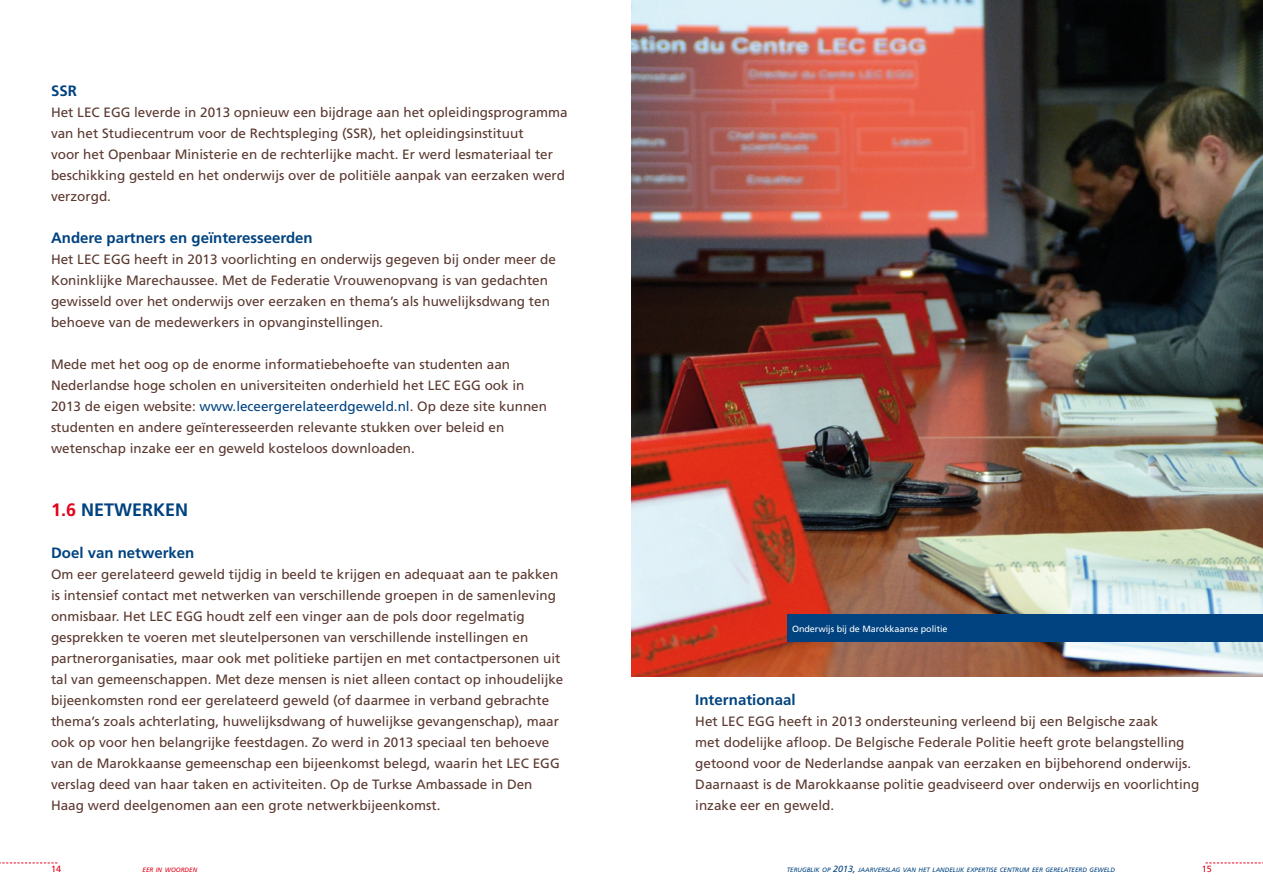
<style>
.page{position:relative;width:1263px;height:893px;background:#fff}
.page>*{position:absolute;margin:0;border:0;box-sizing:border-box;transform-origin:0 0}
.t1{font:700 18px "Frutiger";color:#004380}
.t2{font:700 15px "Frutiger";color:#004380}
.t3{font:13.5px/21px "Frutiger";color:#5b3930}
.t4{font:9px "Frutiger";letter-spacing:-.005em;color:#fff}
.t5{font:9px "Frutiger";color:#e2001a}
.t6{font:italic 6.3px "Frutiger";color:#004380}
.t7{font:italic 6.3px "Frutiger";color:#e2001a}
.s1{color:#004380}
.s2{color:#e2001a}
.s3{font-size:9px}
</style>
<div class="page">
<svg style="left:1205px;top:862px;width:58px;height:1px"></svg>
<svg style="left:0;top:862px;width:57px;height:1px"></svg>
<img style="left:631px;top:0;width:632px;height:676px">
<div style="left:787px;top:614px;width:476px;height:28px;background:#004380"></div>
<p class="t2" style="left:51px;top:82px;width:27px">SSR</p>
<p class="t3" style="left:51px;top:102px;width:518px">Het LEC EGG leverde in 2013 opnieuw een bijdrage aan het opleidingsprogramma van het Studiecentrum voor de Rechtspleging (SSR), het opleidingsinstituut<br>voor het Openbaar Ministerie en de rechterlijke macht. Er werd lesmateriaal ter beschikking gesteld en het onderwijs over de politiële aanpak van eerzaken werd verzorgd.</p>
<p class="t2" style="left:51px;top:229px;width:263px">Andere partners en geïnteresseerden</p>
<p class="t3" style="left:51px;top:249px;width:506px">Het LEC EGG heeft in 2013 voorlichting en onderwijs gegeven bij onder meer de Koninklijke Marechaussee. Met de Federatie Vrouwenopvang is van gedachten gewisseld over het onderwijs over eerzaken en thema’s als huwelijksdwang ten behoeve van de medewerkers in opvanginstellingen.</p>
<p class="t3" style="left:51px;top:354px;width:497px">Mede met het oog op de enorme informatiebehoefte van studenten aan Nederlandse hoge scholen en universiteiten onderhield het LEC EGG ook in 2013 de eigen website: <span class="s1">www.leceergerelateerdgeweld.nl</span>. Op deze site kunnen studenten en andere geïnteresseerden relevante stukken over beleid en wetenschap inzake eer en geweld kosteloos downloaden.</p>
<h1 class="t1" style="left:51px;top:499px;width:139px"><span class="s2">1.6</span> NETWERKEN</h1>
<p class="t2" style="left:51px;top:544px;width:145px">Doel van netwerken</p>
<p class="t3" style="left:51px;top:564px;width:514px">Om eer gerelateerd geweld tijdig in beeld te krijgen en adequaat aan te pakken is intensief contact met netwerken van verschillende groepen in de samenleving onmisbaar. Het LEC EGG houdt zelf een vinger aan de pols door regelmatig gesprekken te voeren met sleutelpersonen van verschillende instellingen en partnerorganisaties, maar ook met politieke partijen en met contactpersonen uit tal van gemeenschappen. Met deze mensen is niet alleen contact op inhoudelijke bijeenkomsten rond eer gerelateerd geweld (of daarmee in verband gebrachte thema’s zoals achterlating, huwelijksdwang of huwelijkse gevangenschap), maar ook op voor hen belangrijke feestdagen. Zo werd in 2013 speciaal ten behoeve van de Marokkaanse gemeenschap een bijeenkomst belegd, waarin het LEC EGG verslag deed van haar taken en activiteiten. Op de Turkse Ambassade in Den Haag werd deelgenomen aan een grote netwerkbijeenkomst.</p>
<p class="t4" style="left:792px;top:623px;width:157px">Onderwijs bij de Marokkaanse politie</p>
<p class="t2" style="left:695px;top:691px;width:102px">Internationaal</p>
<p class="t3" style="left:695px;top:711px;width:506px">Het LEC EGG heeft in 2013 ondersteuning verleend bij een Belgische zaak<br>met dodelijke afloop. De Belgische Federale Politie heeft grote belangstelling getoond voor de Nederlandse aanpak van eerzaken en bijbehorend onderwijs.<br>Daarnaast is de Marokkaanse politie geadviseerd over onderwijs en voorlichting inzake eer en geweld.</p>
<p class="t5" style="left:51px;top:864px;width:12px">14</p>
<p class="t7" style="left:143px;top:866px;width:56px">EER IN WOORDEN</p>
<p class="t6" style="left:787px;top:866px;width:330px">TERUGBLIK OP <span class="s3">2013,</span> JAARVERSLAG VAN HET LANDELIJK EXPERTISE CENTRUM EER GERELATEERD GEWELD</p>
<p class="t5" style="left:1202px;top:864px;width:12px">15</p>
</div>
